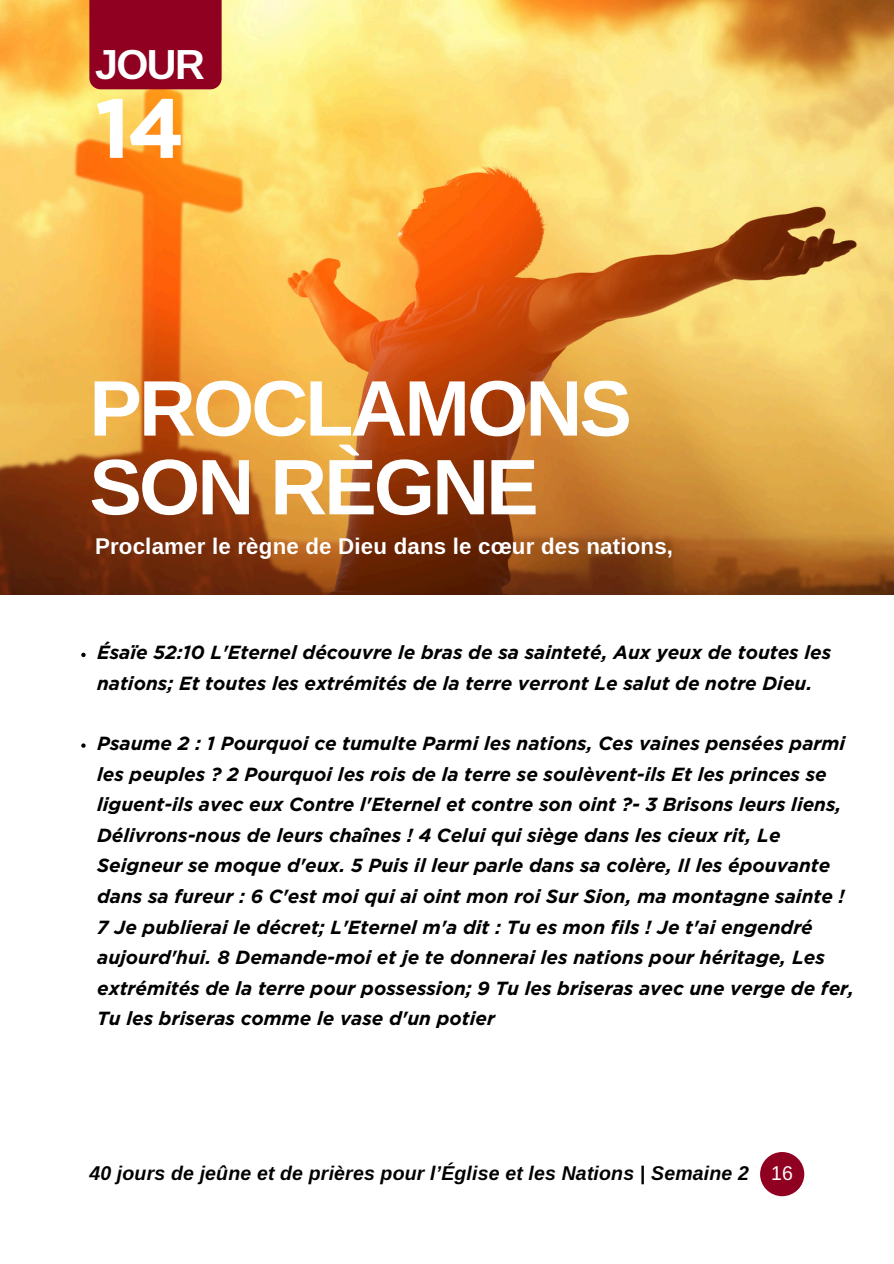
<style>
.page{position:relative;width:894px;height:1264px;background:#fff}
.page>*{position:absolute;margin:0;border:0;box-sizing:border-box;transform-origin:0 0}
.t1{font:700 83.7px "Gotham Pro";color:#fff}
.t2{font:700 78.75px/78.8px "Libra Sans";letter-spacing:-.035em;color:#fff}
.t3{font:700 41.1px "Libra Sans";color:#fff}
.t4{font:700 22.35px "Libra Sans";letter-spacing:.01em;color:#fff}
.t5{font:italic 700 19.5px "Libra Sans";letter-spacing:.01em;color:#000}
.t6{font:19.5px "Libra Sans";color:#fff}
.t7{font:italic 700 19.05px/30.6px "Gotham Pro";color:#000}
</style>
<div class="page">
<img style="left:0;top:0;width:893px;height:594px">
<div style="left:89px;top:0;width:132px;height:89px;background:#900020"></div>
<svg style="left:81px;top:652px;width:5px;height:5px"></svg>
<svg style="left:81px;top:743px;width:5px;height:4px"></svg>
<div style="left:759px;top:1151px;width:45px;height:45px;background:#900020;border-radius:50%"></div>
<h3 class="t3" style="left:95px;top:41px;width:111px">JOUR</h3>
<p class="t1" style="left:95px;top:97px;width:91px">14</p>
<p class="t2" style="left:89px;top:369px;width:544px">PROCLAMONS<br>SON RÈGNE</p>
<p class="t4" style="left:95px;top:533px;width:579px">Proclamer le règne de Dieu dans le cœur des nations,</p>
<p class="t7" style="left:97px;top:639px;width:735px">Ésaïe 52:10 L'Eternel découvre le bras de sa sainteté, Aux yeux de toutes les nations; Et toutes les extrémités de la terre verront Le salut de notre Dieu.</p>
<p class="t7" style="left:97px;top:729px;width:758px">Psaume 2 : 1 Pourquoi ce tumulte Parmi les nations, Ces vaines pensées parmi les peuples ? 2 Pourquoi les rois de la terre se soulèvent-ils Et les princes se liguent-ils avec eux Contre l'Eternel et contre son oint ?- 3 Brisons leurs liens, Délivrons-nous de leurs chaînes ! 4 Celui qui siège dans les cieux rit, Le Seigneur se moque d'eux. 5 Puis il leur parle dans sa colère, Il les épouvante dans sa fureur : 6 C'est moi qui ai oint mon roi Sur Sion, ma montagne sainte !<br>7 Je publierai le décret; L'Eternel m'a dit : Tu es mon fils ! Je t'ai engendré aujourd'hui. 8 Demande-moi et je te donnerai les nations pour héritage, Les extrémités de la terre pour possession; 9 Tu les briseras avec une verge de fer, Tu les briseras comme le vase d'un potier</p>
<h4 class="t5" style="left:89px;top:1162px;width:661px">40 jours de jeûne et de prières pour l’Église et les Nations | Semaine 2</h4>
<p class="t6" style="left:771px;top:1162px;width:23px">16</p>
</div>
